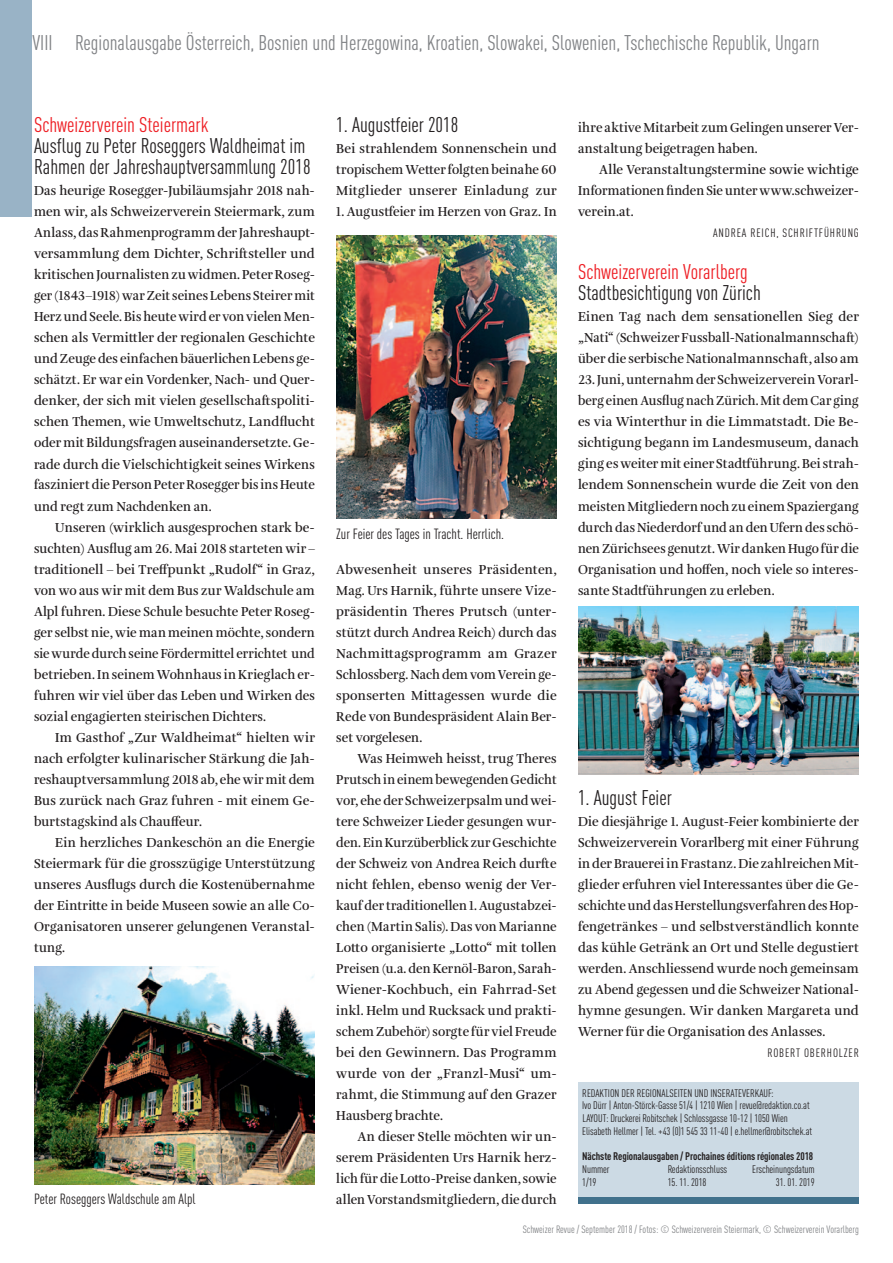
<style>
.page{position:relative;width:893px;height:1263px;background:#fff}
.page>*{position:absolute;margin:0;border:0;box-sizing:border-box;transform-origin:0 0}
.t1{font:condensed 21px/21px "DINOT";color:#231f20}
.t2{font:condensed 21px "DINOT";color:#808285}
.t3{font:condensed 21px "DINOT";color:#ee1d23}
.t4{font:condensed 14.7px "DINOT";color:#231f20}
.t5{font:600 13.5px/21px "Amalia Pro";letter-spacing:.01em;color:#231f20;text-align:justify;scale:.96 1}
.t6{font:600 13.5px/21px "Amalia Pro";letter-spacing:.01em;color:#231f20;scale:.95 1}
.t7{font:600 13.5px/21px "Amalia Pro";letter-spacing:.01em;color:#231f20;text-align:justify}
.t8{font:600 13.5px/21px "Amalia Pro";letter-spacing:.01em;color:#231f20;text-align:justify;scale:.94 1}
.t9{font:condensed 12px "DINOT";letter-spacing:.07em;color:#231f20}
.t10{font:condensed 10.8px/12.8px "DINOT";letter-spacing:-.01em;color:#231f20}
.t11{font:700 condensed 10.8px "DINOT";letter-spacing:-.01em;color:#231f20}
.t12{font:condensed 10.5px "DINOT";color:#808285}
</style>
<div class="page">
<div style="left:0;top:0;width:32px;height:216px;background:#99b3c6"></div>
<img style="left:34px;top:966px;width:281px;height:218px">
<img style="left:336px;top:236px;width:221px;height:283px">
<div style="left:578px;top:1083px;width:281px;height:115px;background:#ccdae4"></div>
<div style="left:578px;top:1197px;width:281px;height:6px;background:#41718c"></div>
<img style="left:578px;top:607px;width:281px;height:168px">
<h1 class="t2" style="left:32px;top:30px;width:789px">VIII Regionalausgabe Österreich, Bosnien und Herzegowina, Kroatien, Slowakei, Slowenien, Tschechische Republik, Ungarn</h1>
<h1 class="t3" style="left:34px;top:113px;width:176px">Schweizerverein Steiermark</h1>
<h1 class="t1" style="left:34px;top:135px;width:278px">Ausflug zu Peter Roseggers Waldheimat im<br>Rahmen der Jahreshauptversammlung 2018</h1>
<p class="t5" style="left:34px;top:181px;width:294px">Das heurige Rosegger-Jubiläumsjahr 2018 nah&shy;men wir, als Schweizerverein Steiermark, zum Anlass, das Rahmenprogramm der Jahreshaupt&shy;versammlung dem Dichter, Schriftsteller und kritischen Journalisten zu widmen. Peter Roseg&shy;ger (1843–1918) war Zeit seines Lebens Steirer mit Herz und Seele. Bis heute wird er von vielen Men&shy;schen als Vermittler der regionalen Geschichte und Zeuge des einfachen bäuerlichen Lebens ge&shy;schätzt. Er war ein Vordenker, Nach- und Quer&shy;denker, der sich mit vielen gesellschaftspoliti&shy;schen Themen, wie Umweltschutz, Landflucht oder mit Bildungsfragen auseinandersetzte. Ge&shy;rade durch die Vielschichtigkeit seines Wirkens fasziniert die Person Peter Rosegger bis ins Heute und regt zum Nachdenken an.</p>
<p class="t5" style="left:34px;top:517px;width:294px;text-indent:21px">Unseren (wirklich ausgesprochen stark be&shy;suchten) Ausflug am 26. Mai 2018 starteten wir – traditionell – bei Treffpunkt „Rudolf“ in Graz, von wo aus wir mit dem Bus zur Waldschule am Alpl fuhren. Diese Schule besuchte Peter Roseg&shy;ger selbst nie, wie man meinen möchte, sondern sie wurde durch seine Fördermittel errichtet und betrieben. In seinem Wohnhaus in Krieglach er&shy;fuhren wir viel über das Leben und Wirken des sozial engagierten steirischen Dichters.</p>
<p class="t7" style="left:34px;top:727px;width:282px;text-indent:21px">Im Gasthof „Zur Waldheimat“ hielten wir nach erfolgter kulinarischer Stärkung die Jah&shy;reshauptversammlung 2018 ab, ehe wir mit dem Bus zurück nach Graz fuhren - mit einem Ge&shy;burtstagskind als Chauffeur.</p>
<p class="t7" style="left:34px;top:832px;width:282px;text-align:left;text-indent:21px">Ein herzliches Dankeschön an die Energie Steiermark für die grosszügige Unterstützung unseres Ausflugs durch die Kostenübernahme der Eintritte in beide Museen sowie an alle Co-Organisatoren unserer gelungenen Veranstal&shy;tung.</p>
<p class="t4" style="left:34px;top:1190px;width:163px">Peter Roseggers Waldschule am Alpl</p>
<h1 class="t1" style="left:336px;top:114px;width:124px">1. Augustfeier 2018</h1>
<p class="t7" style="left:336px;top:139px;width:222px">Bei strahlendem Sonnenschein und tropischem Wetter folgten beinahe 60<br>Mitglieder unserer Einladung zur</p>
<p class="t6" style="left:336px;top:202px;width:234px">1. Augustfeier im Herzen von Graz. In</p>
<p class="t4" style="left:336px;top:526px;width:169px">Zur Feier des Tages in Tracht. Herrlich.</p>
<p class="t7" style="left:336px;top:559px;width:222px">Abwesenheit unseres Präsidenten, Mag. Urs Harnik, führte unsere Vize&shy;präsidentin Theres Prutsch (unter&shy;stützt durch Andrea Reich) durch das Nachmittagsprogramm am Grazer Schlossberg. Nach dem vom Verein ge&shy;sponserten Mittagessen wurde die Rede von Bundespräsident Alain Ber&shy;set vorgelesen.</p>
<p class="t6" style="left:336px;top:748px;width:234px;text-indent:21px">Was Heimweh heisst, trug Theres Prutsch in einem bewegenden Gedicht vor, ehe der Schweizerpsalm und wei&shy;tere Schweizer Lieder gesungen wur&shy;den. Ein Kurzüberblick zur Geschichte der Schweiz von Andrea Reich durfte nicht fehlen, ebenso wenig der Ver&shy;kauf der traditionellen 1.Augustabzei&shy;chen (Martin Salis). Das von Marianne Lotto organisierte „Lotto“ mit tollen Preisen (u.a. den Kernöl-Baron, Sarah-Wiener-Kochbuch, ein Fahrrad-Set inkl. Helm und Rucksack und prakti&shy;schem Zubehör) sorgte für viel Freude bei den Gewinnern. Das Programm wurde von der „Franzl-Musi“ um&shy;rahmt, die Stimmung auf den Grazer Hausberg brachte.</p>
<p class="t5" style="left:336px;top:1126px;width:231px;text-indent:21px">An dieser Stelle möchten wir un&shy;serem Präsidenten Urs Harnik herz&shy;lich für die Lotto-Preise danken, sowie allen Vorstandsmitgliedern, die durch</p>
<p class="t6" style="left:578px;top:118px;width:297px">ihre aktive Mitarbeit zum Gelingen unserer Ver&shy;anstaltung beigetragen haben.</p>
<p class="t5" style="left:578px;top:160px;width:294px;text-indent:21px">Alle Veranstaltungstermine sowie wichtige Informationen finden Sie unter www.schweizer&shy;verein.at.</p>
<p class="t9" style="left:713px;top:226px;width:18px">Andrea</p>
<p class="t9" style="left:750px;top:226px;width:49px">Reich, Schrif</p>
<p class="t9" style="left:814px;top:226px;width:12px">tführu</p>
<p class="t9" style="left:848px;top:226px;width:11px">ng</p>
<h1 class="t3" style="left:578px;top:260px;width:171px">Schweizerverein Vorarlberg</h1>
<h1 class="t1" style="left:578px;top:282px;width:184px">Stadtbesichtigung von Zürich</h1>
<p class="t7" style="left:578px;top:307px;width:282px">Einen Tag nach dem sensationellen Sieg der „Nati“ (Schweizer Fussball-Nationalmannschaft) über die serbische Nationalmannschaft, also am</p>
<p class="t8" style="left:578px;top:370px;width:300px">23. Juni, unternahm der Schweizerverein Vorarl&shy;berg einen Ausflug nach Zürich. Mit dem Car ging es via Winterthur in die Limmatstadt. Die Be&shy;sichtigung begann im Landesmuseum, danach ging es weiter mit einer Stadtführung. Bei strah&shy;lendem Sonnenschein wurde die Zeit von den meisten Mitgliedern noch zu einem Spaziergang durch das Niederdorf und an den Ufern des schö&shy;nen Zürichsees genutzt. Wir danken Hugo für die Organisation und hoffen, noch viele so interes&shy;sante Stadtführungen zu erleben.</p>
<h1 class="t1" style="left:578px;top:786px;width:95px">1. August Feier</h1>
<p class="t6" style="left:578px;top:811px;width:297px;text-align:justify">Die diesjährige 1. August-Feier kombinierte der Schweizerverein Vorarlberg mit einer Führung in der Brauerei in Frastanz. Die zahlreichen Mit&shy;glieder erfuhren viel Interessantes über die Ge&shy;schichte und das Herstellungsverfahren des Hop&shy;fengetränkes – und selbstverständlich konnte das kühle Getränk an Ort und Stelle degustiert werden. Anschliessend wurde noch gemeinsam zu Abend gegessen und die Schweizer National&shy;hymne gesungen. Wir danken Margareta und Werner für die Organisation des Anlasses.</p>
<p class="t9" style="left:767px;top:1045px;width:13px">Rober</p>
<p class="t9" style="left:796px;top:1045px;width:21px">t Oberholzer</p>
<p class="t10" style="left:582px;top:1086px;width:84px">Redaktion der Regionalsei</p>
<p class="t10" style="left:582px;top:1086px;width:231px;text-indent:98px">ten und Inserateverkauf:<br>Ivo Dürr | Anton-Störck-Gasse 51/4 | 1210 Wien | revue@redaktion.co.at Layout: Druckerei Robitschek | Schlossgasse 10-12 | 1050 Wien Elisabeth Hellmer | Tel. +43 (0)1 545 33 11-40 | e.hellmer@robitschek.at</p>
<p class="t11" style="left:582px;top:1150px;width:232px">Nächste Regionalausgaben / Prochaines éditions régionales 2018</p>
<p class="t10" style="left:582px;top:1163px;width:29px">Nummer</p>
<p class="t10" style="left:668px;top:1163px;width:61px">Redaktionsschluss</p>
<p class="t10" style="left:752px;top:1163px;width:64px">Erscheinungsdatum</p>
<p class="t10" style="left:582px;top:1175px;width:16px">1/19</p>
<p class="t10" style="left:668px;top:1175px;width:40px">15. 11. 2018</p>
<p class="t10" style="left:776px;top:1175px;width:40px">31. 01. 2019</p>
<p class="t12" style="left:523px;top:1223px;width:338px">Schweizer Revue / September 2018 / Fotos: © Schweizerverein Steiermark, © Schweizerverein Vorarlberg</p>
</div>
